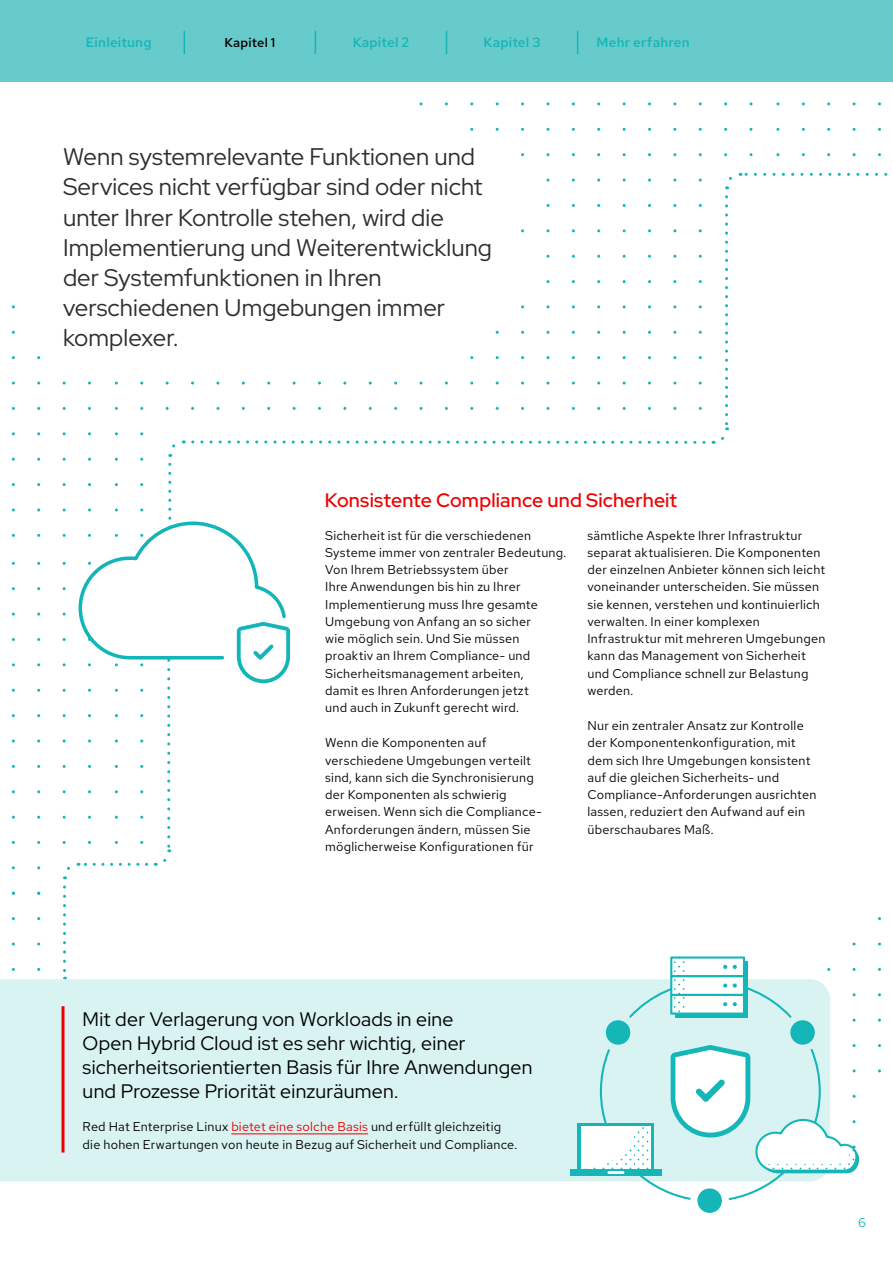
<style>
.page{position:relative;width:893px;height:1263px;background:#fff}
.page>*{position:absolute;margin:0;border:0;box-sizing:border-box;transform-origin:0 0}
.t1{font:24px/30px "Red Hat Display";color:#2e2e2e}
.t2{font:19.5px/24px "Red Hat Display";letter-spacing:.015em;color:#000}
.t3{font:500 19.5px "Red Hat Display";letter-spacing:.005em;color:#e00}
.t4{font:500 13.5px "Red Hat Text";letter-spacing:.015em;color:#14b6b7}
.t5{font:12.75px/17.2px "Red Hat Text";letter-spacing:.02em;color:#000}
.t6{font:500 12.75px "Red Hat Text";letter-spacing:.015em;color:#000}
.t7{font:12.75px "Red Hat Text";color:#14b6b7}
.s1{color:#e00}
</style>
<div class="page">
<svg style="left:725px;top:173px;width:163px;height:16px"></svg>
<svg style="left:713px;top:197px;width:15px;height:247px"></svg>
<svg style="left:168px;top:440px;width:536px;height:80px"></svg>
<svg style="left:155px;top:668px;width:15px;height:198px"></svg>
<svg style="left:63px;top:863px;width:84px;height:16px"></svg>
<svg style="left:63px;top:887px;width:3px;height:92px"></svg>
<svg style="left:78px;top:521px;width:208px;height:145px"></svg>
<svg style="left:237px;top:622px;width:53px;height:61px"></svg>
<div style="left:0;top:0;width:893px;height:81px;background:#67cacb"></div>
<svg style="left:184px;top:31px;width:1px;height:23px"></svg>
<svg style="left:315px;top:31px;width:1px;height:23px"></svg>
<svg style="left:446px;top:31px;width:1px;height:23px"></svg>
<svg style="left:577px;top:31px;width:1px;height:23px"></svg>
<div style="left:0;top:979px;width:830px;height:202px;background:#d9f2f2"></div>
<hr style="left:231px;top:1133px;width:137px;height:1px;background:#e00">
<hr style="left:62px;top:1006px;width:3px;height:146px;background:#e00">
<svg style="left:623px;top:980px;width:170px;height:42px;background:#ceeeee"></svg>
<div style="left:698px;top:1189px;width:23px;height:23px;background:#14b6b7;border-radius:50%"></div>
<div style="left:697px;top:1188px;width:25px;height:25px;border:2px solid #14b6b7;border-radius:50%"></div>
<div style="left:791px;top:1021px;width:23px;height:23px;background:#14b6b7;border-radius:50%"></div>
<div style="left:790px;top:1020px;width:25px;height:25px;border:2px solid #14b6b7;border-radius:50%"></div>
<div style="left:607px;top:1021px;width:22px;height:23px;background:#14b6b7;border-radius:50%"></div>
<div style="left:606px;top:1020px;width:24px;height:25px;border:2px solid #14b6b7;border-radius:50%"></div>
<div style="left:570px;top:1169px;width:91px;height:7px;background:#14b6b7"></div>
<div style="left:578px;top:1123px;width:76px;height:46px;background:#14b6b7"></div>
<svg style="left:581px;top:1044px;width:111px;height:156px"></svg>
<hr style="left:607px;top:1171px;width:17px;height:3px;background:#fff">
<svg style="left:671px;top:1044px;width:28px;height:93px"></svg>
<div style="left:675px;top:962px;width:73px;height:56px;background:#14b6b7"></div>
<div style="left:671px;top:957px;width:73px;height:19px;background:#fff"></div>
<div style="left:670px;top:956px;width:75px;height:21px;border:2px solid #14b6b7"></div>
<svg style="left:671px;top:957px;width:16px;height:18px"></svg>
<svg style="left:733px;top:965px;width:4px;height:4px"></svg>
<svg style="left:723px;top:965px;width:4px;height:4px"></svg>
<div style="left:671px;top:976px;width:73px;height:19px;background:#fff"></div>
<div style="left:670px;top:975px;width:75px;height:21px;border:2px solid #14b6b7"></div>
<svg style="left:671px;top:976px;width:16px;height:18px"></svg>
<svg style="left:733px;top:983px;width:4px;height:5px"></svg>
<svg style="left:723px;top:983px;width:4px;height:11px"></svg>
<div style="left:671px;top:995px;width:73px;height:18px;background:#fff"></div>
<div style="left:670px;top:994px;width:75px;height:20px;border:2px solid #14b6b7"></div>
<svg style="left:671px;top:995px;width:16px;height:18px"></svg>
<svg style="left:733px;top:1002px;width:4px;height:4px"></svg>
<svg style="left:723px;top:1002px;width:4px;height:4px"></svg>
<svg style="left:699px;top:1044px;width:160px;height:157px"></svg>
<p class="t4" style="left:86px;top:34px;width:67px">Einleitung</p>
<p class="t6" style="left:224px;top:34px;width:52px">Kapitel 1</p>
<p class="t4" style="left:353px;top:34px;width:58px">Kapitel 2</p>
<p class="t4" style="left:483px;top:34px;width:59px">Kapitel 3</p>
<p class="t4" style="left:597px;top:34px;width:95px">Mehr erfahren</p>
<h1 class="t1" style="left:63px;top:142px;width:431px">Wenn systemrelevante Funktionen und Services nicht verfügbar sind oder nicht unter Ihrer Kontrolle stehen, wird die Implementierung und Weiterentwicklung der Systemfunktionen in Ihren verschiedenen Umgebungen immer komplexer.</h1>
<h2 class="t3" style="left:325px;top:487px;width:354px">Konsistente Compliance und Sicherheit</h2>
<p class="t5" style="left:587px;top:526px;width:240px">sämtliche Aspekte Ihrer Infrastruktur separat aktualisieren. Die Komponenten der einzelnen Anbieter können sich leicht voneinander unterscheiden. Sie müssen sie kennen, verstehen und kontinuierlich verwalten. In einer komplexen Infrastruktur mit mehreren Umgebungen kann das Management von Sicherheit und Compliance schnell zur Belastung werden.</p>
<p class="t5" style="left:587px;top:717px;width:231px">Nur ein zentraler Ansatz zur Kontrolle der Komponentenkonfiguration, mit dem sich Ihre Umgebungen konsistent auf die gleichen Sicherheits- und Compliance-Anforderungen ausrichten lassen, reduziert den Aufwand auf ein überschaubares Maß.</p>
<p class="t5" style="left:325px;top:526px;width:243px">Sicherheit ist für die verschiedenen Systeme immer von zentraler Bedeutung.<br>Von Ihrem Betriebssystem über<br>Ihre Anwendungen bis hin zu Ihrer Implementierung muss Ihre gesamte Umgebung von Anfang an so sicher<br>wie möglich sein. Und Sie müssen proaktiv an Ihrem Compliance- und Sicherheitsmanagement arbeiten,<br>damit es Ihren Anforderungen jetzt<br>und auch in Zukunft gerecht wird.</p>
<p class="t5" style="left:325px;top:734px;width:218px">Wenn die Komponenten auf verschiedene Umgebungen verteilt sind, kann sich die Synchronisierung der Komponenten als schwierig erweisen. Wenn sich die Compliance-Anforderungen ändern, müssen Sie möglicherweise Konfigurationen für</p>
<h2 class="t2" style="left:83px;top:1007px;width:451px">Mit der Verlagerung von Workloads in eine<br>Open Hybrid Cloud ist es sehr wichtig, einer sicherheitsorientierten Basis für Ihre Anwendungen und Prozesse Priorität einzuräumen.</h2>
<p class="t5" style="left:83px;top:1118px;width:436px">Red Hat Enterprise Linux <span class="s1">bietet eine solche Basis</span> und erfüllt gleichzeitig die hohen Erwartungen von heute in Bezug auf Sicherheit und Compliance.</p>
<p class="t7" style="left:858px;top:1214px;width:9px">6</p>
</div>
